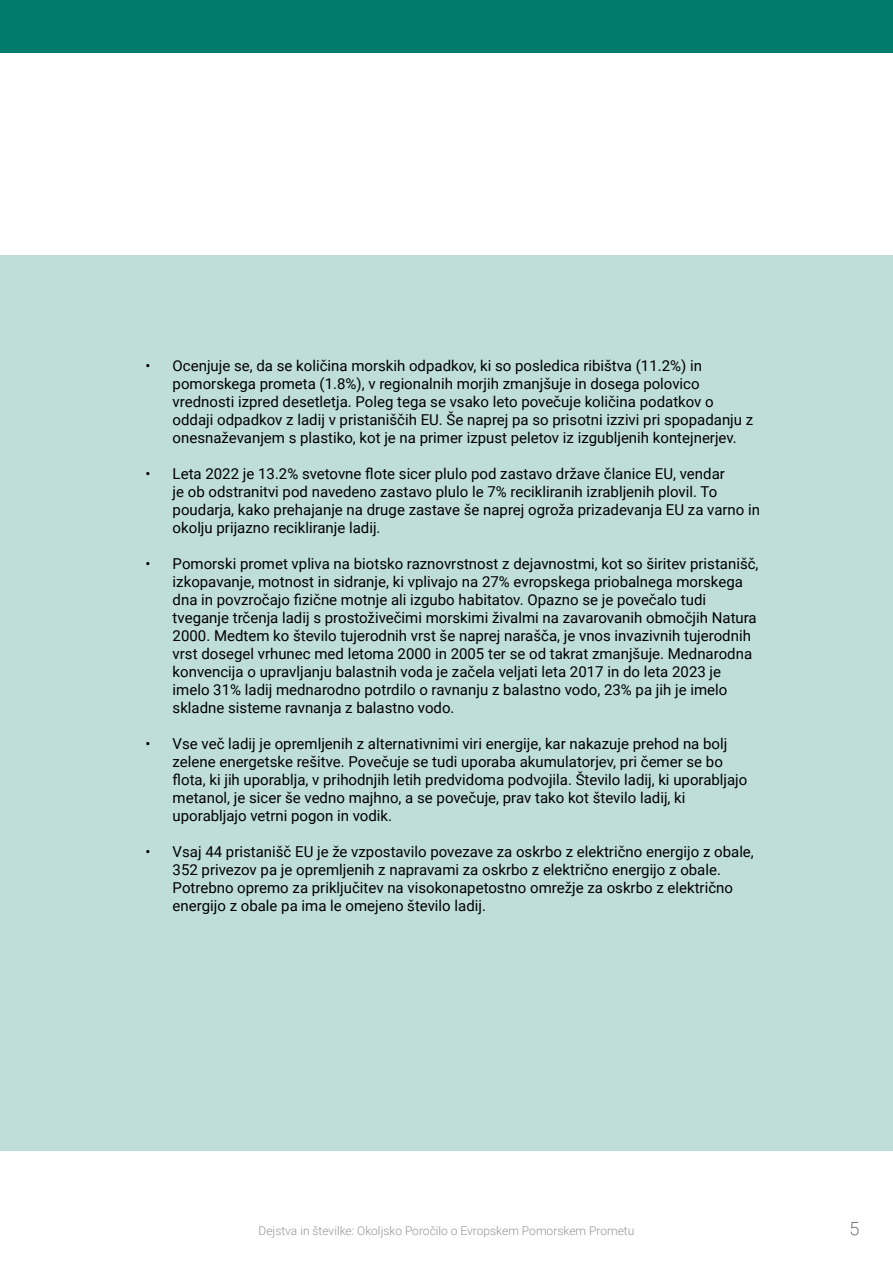
<style>
.page{position:relative;width:893px;height:1263px;background:#fff}
.page>*{position:absolute;margin:0;border:0;box-sizing:border-box;transform-origin:0 0}
.t1{font:100 18px "Roboto";color:#000}
.t2{font:15px/18px "Roboto";color:#000}
.t3{font:300 12px "Roboto";color:#939598}
</style>
<div class="page">
<div style="left:0;top:0;width:892px;height:53px;background:#007b6c"></div>
<div style="left:0;top:255px;width:893px;height:895px;background:#bfdeda"></div>
<p class="t2" style="left:173px;top:356px;width:582px;text-indent:-27px">• Ocenjuje se, da se količina morskih odpadkov, ki so posledica ribištva (11.2%) in pomorskega prometa (1.8%), v regionalnih morjih zmanjšuje in dosega polovico vrednosti izpred desetletja. Poleg tega se vsako leto povečuje količina podatkov o oddaji odpadkov z ladij v pristaniščih EU. Še naprej pa so prisotni izzivi pri spopadanju z onesnaževanjem s plastiko, kot je na primer izpust peletov iz izgubljenih kontejnerjev.</p>
<p class="t2" style="left:173px;top:464px;width:589px;text-indent:-27px">• Leta 2022 je 13.2% svetovne flote sicer plulo pod zastavo države članice EU, vendar<br>je ob odstranitvi pod navedeno zastavo plulo le 7% recikliranih izrabljenih plovil. To poudarja, kako prehajanje na druge zastave še naprej ogroža prizadevanja EU za varno in okolju prijazno recikliranje ladij.</p>
<p class="t2" style="left:173px;top:554px;width:587px;text-indent:-27px">• Pomorski promet vpliva na biotsko raznovrstnost z dejavnostmi, kot so širitev pristanišč, izkopavanje, motnost in sidranje, ki vplivajo na 27% evropskega priobalnega morskega dna in povzročajo fizične motnje ali izgubo habitatov. Opazno se je povečalo tudi tveganje trčenja ladij s prostoživečimi morskimi živalmi na zavarovanih območjih Natura 2000. Medtem ko število tujerodnih vrst še naprej narašča, je vnos invazivnih tujerodnih vrst dosegel vrhunec med letoma 2000 in 2005 ter se od takrat zmanjšuje. Mednarodna konvencija o upravljanju balastnih voda je začela veljati leta 2017 in do leta 2023 je imelo 31% ladij mednarodno potrdilo o ravnanju z balastno vodo, 23% pa jih je imelo skladne sisteme ravnanja z balastno vodo.</p>
<p class="t2" style="left:173px;top:734px;width:576px;text-indent:-27px">• Vse več ladij je opremljenih z alternativnimi viri energije, kar nakazuje prehod na bolj zelene energetske rešitve. Povečuje se tudi uporaba akumulatorjev, pri čemer se bo flota, ki jih uporablja, v prihodnjih letih predvidoma podvojila. Število ladij, ki uporabljajo metanol, je sicer še vedno majhno, a se povečuje, prav tako kot število ladij, ki uporabljajo vetrni pogon in vodik.</p>
<p class="t2" style="left:173px;top:842px;width:583px;text-indent:-27px">• Vsaj 44 pristanišč EU je že vzpostavilo povezave za oskrbo z električno energijo z obale, 352 privezov pa je opremljenih z napravami za oskrbo z električno energijo z obale.<br>Potrebno opremo za priključitev na visokonapetostno omrežje za oskrbo z električno energijo z obale pa ima le omejeno število ladij.</p>
<p class="t3" style="left:259px;top:1223px;width:377px">Dejstva in številke: Okoljsko Poročilo o Evropskem Pomorskem Prometu</p>
<p class="t1" style="left:849px;top:1216px;width:11px">5</p>
</div>
